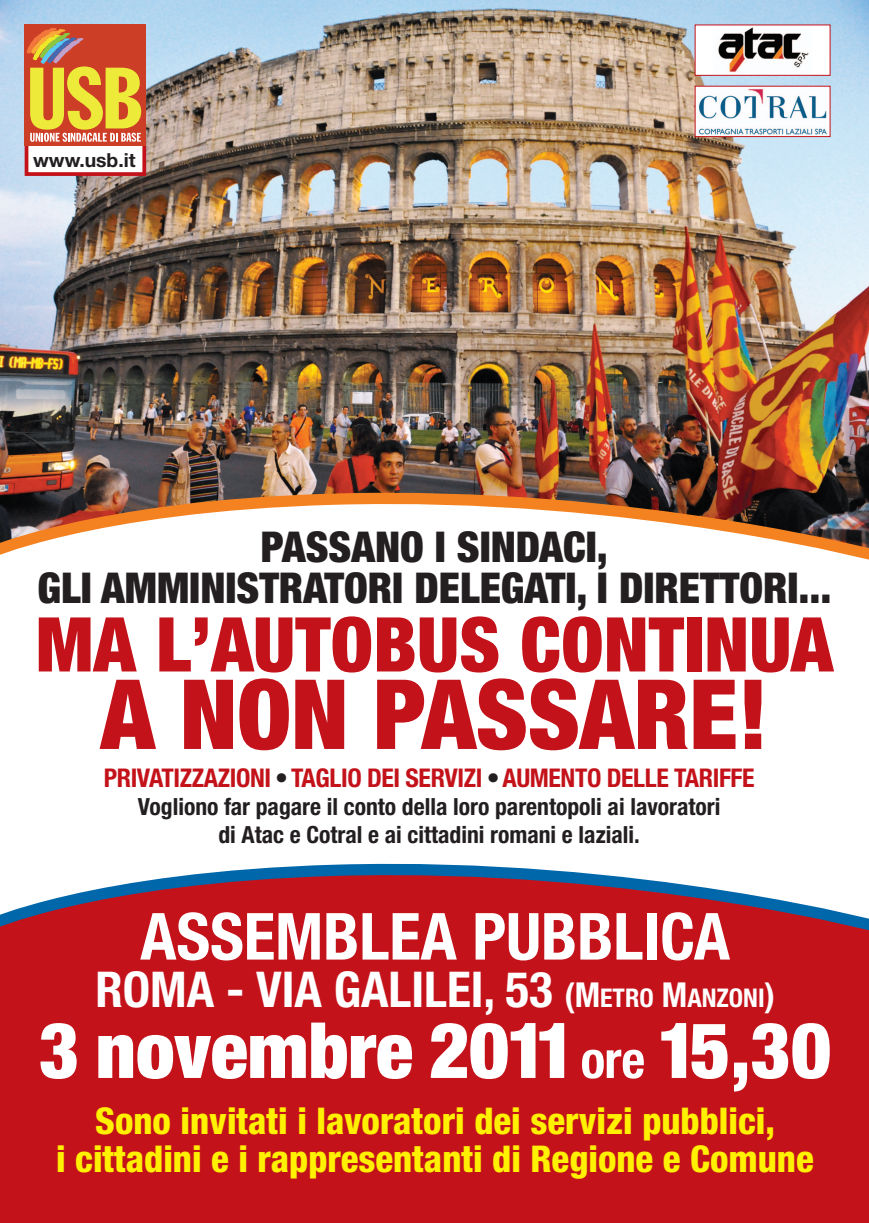
<style>
.page{position:relative;width:869px;height:1223px;background:#fff}
.page>*{position:absolute;margin:0;border:0;box-sizing:border-box;transform-origin:0 0}
.t1{font:900 condensed 96.88px "Helvetica Neue";color:#c4121a}
.t2{font:900 condensed 77.5px "Helvetica Neue";color:#fff}
.t3{font:900 condensed 75.62px "Helvetica Neue";letter-spacing:.005em;color:#c4121a}
.t4{font:700 condensed 65px "Helvetica Neue";color:#fff}
.t5{font:700 condensed 49.38px "Helvetica Neue";color:#fff}
.t6{font:900 condensed 42.5px/40.6px "Helvetica Neue";color:#231f20;text-align:center}
.t7{font:800 condensed 36.88px/37.9px "Helvetica Neue";color:#fff101;text-align:center}
.t8{font:700 condensed 25.81px "Helvetica Neue";letter-spacing:-.015em;color:#c4121a}
.t9{font:700 condensed 23.69px/27.9px "Helvetica Neue";color:#231f20;text-align:center}
.t10{font:700 19.38px "Helvetica Neue";color:#231f20}
.s1{color:#231f20}
.s2{font-size:34.38px}
.s3{font-size:25.75px}
.s4{font-weight:700;font-size:51.25px}
</style>
<div class="page">
<img style="left:0;top:0;width:868px;height:479px">
<img style="left:0;top:479px;width:868px;height:81px">
<div style="left:0;top:940px;width:868px;height:282px;background:#c4121a"></div>
<svg style="left:0;top:863px;width:868px;height:77px"></svg>
<div style="left:28px;top:142px;width:114px;height:30px;background:#fff"></div>
<div style="left:25px;top:138px;width:121px;height:38px;border:4px solid #c4121a"></div>
<div style="left:25px;top:25px;width:121px;height:121px;background:#cd3e27"></div>
<svg style="left:26px;top:28px;width:115px;height:114px"></svg>
<div style="left:695px;top:25px;width:134px;height:50px;background:#fff"></div>
<img style="left:718px;top:27px;width:91px;height:46px">
<div style="left:694px;top:25px;width:136px;height:51px;border:1px solid #c4121a"></div>
<img style="left:696px;top:88px;width:132px;height:47px">
<div style="left:694px;top:86px;width:136px;height:51px;border:1px solid #c4121a"></div>
<p class="t10" style="left:33px;top:153px;width:104px">www.usb.it</p>
<h3 class="t6" style="left:37px;top:532px;width:795px">PASSANO I SINDACI,<br>GLI AMMINISTRATORI DELEGATI, I DIRETTORI...</h3>
<h3 class="t3" style="left:36px;top:617px;width:798px">MA L’AUTOBUS CONTINUA</h3>
<h1 class="t1" style="left:101px;top:680px;width:668px">A NON PASSARE!</h1>
<p class="t8" style="left:104px;top:768px;width:652px">PRIVATIZZAZIONI <span class="s1">•</span> TAGLIO DEI SERVIZI <span class="s1">•</span>AUMENTO DELLE TARIFFE</p>
<p class="t9" style="left:138px;top:794px;width:584px">Vogliono far pagare il conto della loro parentopoli ai lavoratori di Atac e Cotral e ai cittadini romani e laziali.</p>
<h3 class="t4" style="left:140px;top:913px;width:591px">ASSEMBLEA PUBBLICA</h3>
<h3 class="t5" style="left:95px;top:971px;width:680px">ROMA - VIA GALILEI, 53 <span class="s2">(M</span><span class="s3">ETRO</span> <span class="s2">M</span><span class="s3">ANZONI</span><span class="s2">)</span></h3>
<h2 class="t2" style="left:39px;top:1022px;width:793px">3 novembre 2011<span class="s4">ore</span> 15,30</h2>
<h3 class="t7" style="left:56px;top:1106px;width:758px">Sono invitati i lavoratori dei servizi pubblici,<br>i cittadini e i rappresentanti di Regione e Comune</h3>
</div>
